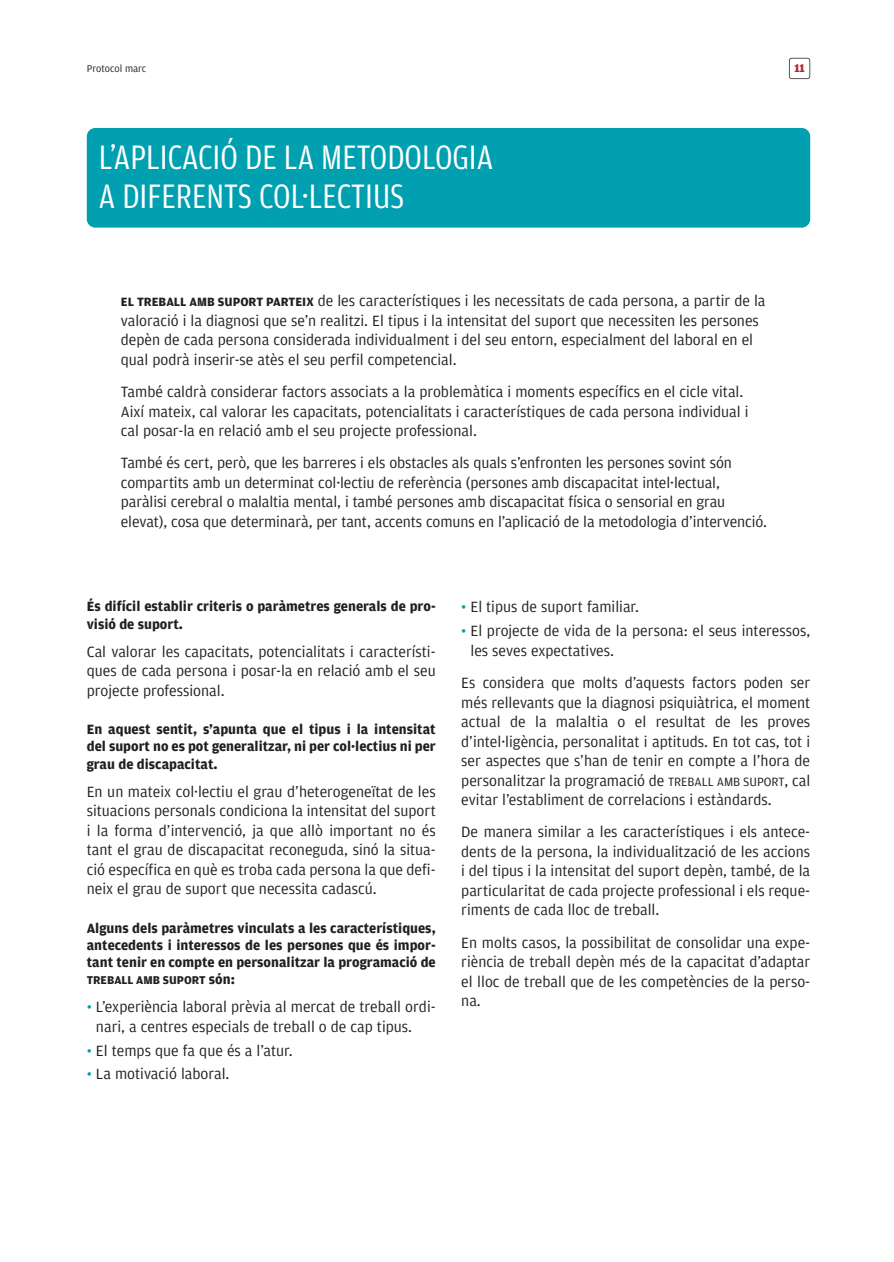
<style>
.page{position:relative;width:894px;height:1262px;background:#fff}
.page>*{position:absolute;margin:0;border:0;box-sizing:border-box;transform-origin:0 0}
.t1{font:36px/39px "Amplitude Cond";color:#fff}
.t2{font:15.75px/19.5px "Amplitude";color:#231f20}
.t3{font:700 14.25px/17.2px "Amplitude";color:#231f20;text-align:justify}
.t4{font:700 12px "Amplitude";color:#231f20}
.t5{font:900 12px "Amplitude";color:#b7273c}
.t6{font:10.5px "Amplitude";color:#231f20}
.s1{font-weight:700;font-size:12.75px}
.s2{font-size:14.25px}
.s3{color:#00a0b0}
.s4{font-size:12.75px}
</style>
<div class="page">
<div style="left:788px;top:58px;width:22px;height:21px;border:2px solid #231f20;border-radius:3px"></div>
<div style="left:87px;top:128px;width:723px;height:100px;background:#00a0b0;border-radius:9px"></div>
<p class="t6" style="left:87px;top:64px;width:61px">Protocol marc</p>
<p class="t5" style="left:794px;top:63px;width:12px">11</p>
<h1 class="t1" style="left:99px;top:140px;width:396px">L’APLICACIÓ DE LA METODOLOGIA<br>A DIFERENTS COL·LECTIUS</h1>
<p class="t2" style="left:121px;top:292px;width:646px"><span class="s1">EL TREBALL AMB SUPORT PARTEIX</span> de les característiques i les necessitats de cada persona, a partir de la valoració i la diagnosi que se’n realitzi. El tipus i la intensitat del suport que necessiten les persones depèn de cada persona considerada individualment i del seu entorn, especialment del laboral en el qual podrà inserir-se atès el seu perfil competencial.</p>
<p class="t2" style="left:121px;top:383px;width:629px">També caldrà considerar factors associats a la problemàtica i moments específics en el cicle vital.<br>Així mateix, cal valorar les capacitats, potencialitats i característiques de cada persona individual i cal posar-la en relació amb el seu projecte professional.</p>
<p class="t2" style="left:121px;top:454px;width:647px">També és cert, però, que les barreres i els obstacles als quals s’enfronten les persones sovint són compartits amb un determinat col·lectiu de referència (persones amb discapacitat intel·lectual, paràlisi cerebral o malaltia mental, i també persones amb discapacitat física o sensorial en grau elevat), cosa que determinarà, per tant, accents comuns en l’aplicació de la metodologia d’intervenció.</p>
<p class="t3" style="left:87px;top:599px;width:350px">És difícil establir criteris o paràmetres generals de pro&shy;visió de suport.</p>
<p class="t2" style="left:87px;top:642px;width:350px;text-align:justify">Cal valorar les capacitats, potencialitats i característi&shy;ques de cada persona i posar-la en relació amb el seu projecte professional.</p>
<p class="t3" style="left:87px;top:722px;width:350px">En aquest sentit, s’apunta que el tipus i la intensitat del suport no es pot generalitzar, ni per col·lectius ni per grau de discapacitat.</p>
<p class="t2" style="left:87px;top:782px;width:350px;text-align:justify">En un mateix col·lectiu el grau d’heterogeneïtat de les situacions personals condiciona la intensitat del suport i la forma d’intervenció, ja que allò important no és tant el grau de discapacitat reconeguda, sinó la situa&shy;ció específica en què es troba cada persona la que defi&shy;neix el grau de suport que necessita cadascú.</p>
<p class="t3" style="left:87px;top:920px;width:350px">Alguns dels paràmetres vinculats a les característiques, antecedents i interessos de les persones que és impor&shy;tant tenir en compte en personalitzar la programació de</p>
<p class="t4" style="left:87px;top:976px;width:150px">TREBALL AMB SUPORT <span class="s2">són:</span></p>
<p class="t2" style="left:96px;top:998px;width:341px;text-indent:-9px"><span class="s3">•</span> L’experiència laboral prèvia al mercat de treball ordi&shy;nari, a centres especials de treball o de cap tipus.</p>
<p class="t2" style="left:87px;top:1041px;width:207px"><span class="s3">•</span> El temps que fa que és a l’atur.</p>
<p class="t2" style="left:87px;top:1065px;width:144px"><span class="s3">•</span> La motivació laboral.</p>
<p class="t2" style="left:461px;top:598px;width:179px"><span class="s3">•</span> El tipus de suport familiar.</p>
<p class="t2" style="left:470px;top:622px;width:341px;text-indent:-9px"><span class="s3">•</span> El projecte de vida de la persona: el seus interessos, les seves expectatives.</p>
<p class="t2" style="left:461px;top:674px;width:350px;text-align:justify">Es considera que molts d’aquests factors poden ser més rellevants que la diagnosi psiquiàtrica, el moment actual de la malaltia o el resultat de les proves d’intel·ligència, personalitat i aptituds. En tot cas, tot i ser aspectes que s’han de tenir en compte a l’hora de personalitzar la programació de <span class="s4">TREBALL AMB SUPORT</span>, cal evitar l’establiment de correlacions i estàndards.</p>
<p class="t2" style="left:461px;top:823px;width:350px;text-align:justify">De manera similar a les característiques i els antece&shy;dents de la persona, la individualització de les accions i del tipus i la intensitat del suport depèn, també, de la particularitat de cada projecte professional i els reque&shy;riments de cada lloc de treball.</p>
<p class="t2" style="left:461px;top:933px;width:350px;text-align:justify">En molts casos, la possibilitat de consolidar una expe&shy;riència de treball depèn més de la capacitat d’adaptar el lloc de treball que de les competències de la perso&shy;na.</p>
</div>
